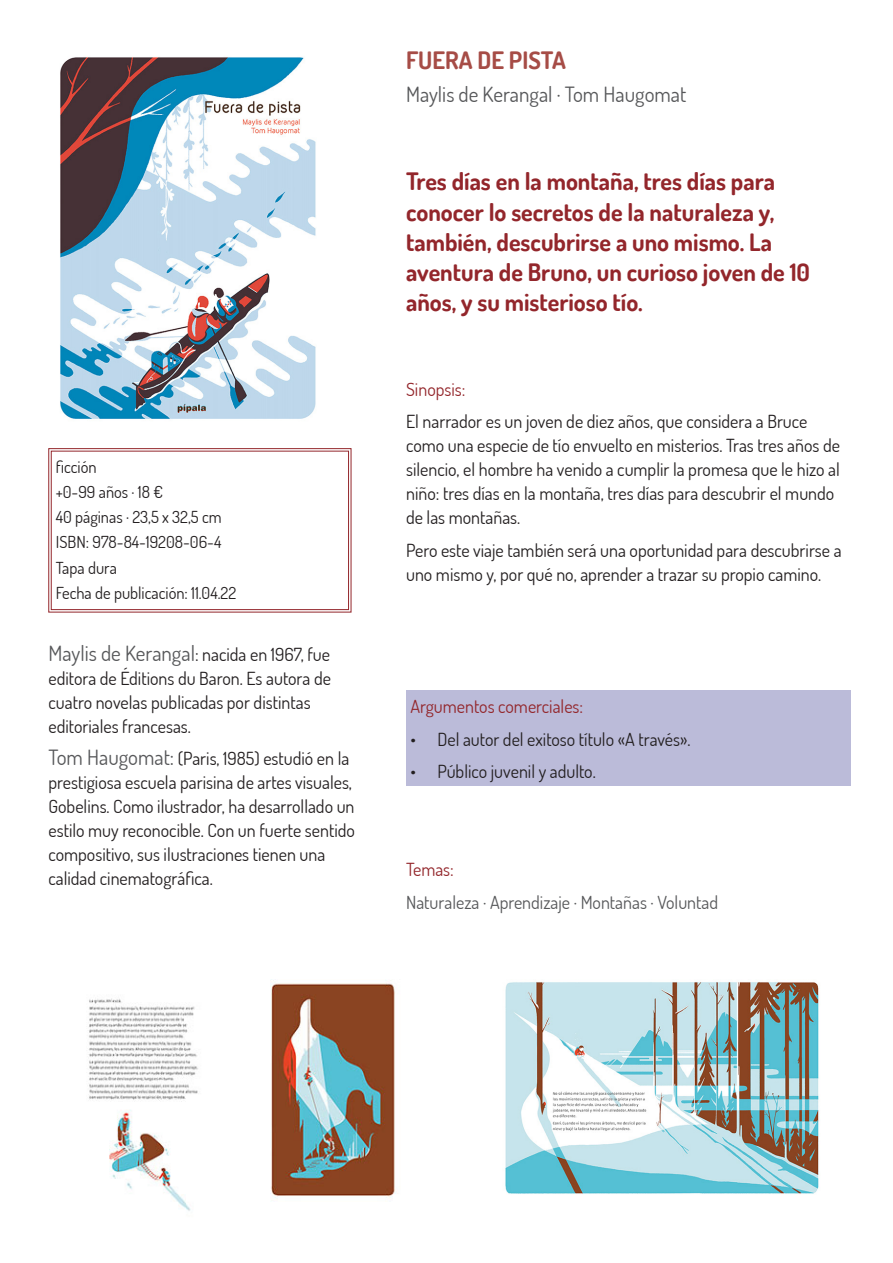
<style>
.page{position:relative;width:893px;height:1263px;background:#fff}
.page>*{position:absolute;margin:0;border:0;box-sizing:border-box;transform-origin:0 0}
.FICHA_PIPALA{font:700 24px/30px "Dosis";color:#93262b}
.FICHA_PIPALA-2{font:700 24px "Dosis";color:#a64c46}
.FICHA_PIPALA-3{font:21px "Dosis";color:#57585a}
.FICHA_PIPALA-4{font:18px/24px "Dosis";color:#231f20}
.FICHA_PIPALA-5{font:18px "Dosis";color:#57585a}
.FICHA_PIPALA-6{font:18px "Dosis";color:#93262b}
.FICHA_PIPALA-7{font:16.5px "Dosis";color:#231f20}
.s1{font-size:21px;color:#57585a}
</style>
<div class="page">
<img style="left:60px;top:57px;width:256px;height:362px">
<svg style="left:48px;top:448px;width:304px;height:165px"></svg>
<div style="left:51px;top:451px;width:298px;height:159px;border:1px solid #93262b"></div>
<div style="left:406px;top:691px;width:444px;height:95px;background:#bbbbd9"></div>
<img style="left:88px;top:979px;width:308px;height:232px">
<img style="left:505px;top:982px;width:314px;height:212px">
<p class="FICHA_PIPALA-7" style="left:56px;top:456px;width:42px">ficción</p>
<p class="FICHA_PIPALA-7" style="left:56px;top:481px;width:109px">+0-99 años · 18 €</p>
<p class="FICHA_PIPALA-7" style="left:56px;top:506px;width:167px">40 páginas · 23,5 x 32,5 cm</p>
<p class="FICHA_PIPALA-7" style="left:56px;top:531px;width:167px">ISBN: 978-84-19208-06-4</p>
<p class="FICHA_PIPALA-7" style="left:56px;top:557px;width:63px">Tapa dura</p>
<p class="FICHA_PIPALA-7" style="left:56px;top:582px;width:182px">Fecha de publicación: 11.04.22</p>
<p class="FICHA_PIPALA-4" style="left:48px;top:642px;width:284px"><span class="s1">Maylis de Kerangal</span>: nacida en 1967, fue editora de Éditions du Baron. Es autora de cuatro novelas publicadas por distintas editoriales francesas.</p>
<p class="FICHA_PIPALA-4" style="left:48px;top:746px;width:308px"><span class="s1">Tom Haugomat:</span> (Paris, 1985) estudió en la prestigiosa escuela parisina de artes visuales, Gobelins. Como ilustrador, ha desarrollado un estilo muy reconocible. Con un fuerte sentido compositivo, sus ilustraciones tienen una calidad cinematográfica.</p>
<p class="FICHA_PIPALA-2" style="left:406px;top:45px;width:161px">FUERA DE PISTA</p>
<p class="FICHA_PIPALA-3" style="left:406px;top:80px;width:282px">Maylis de Kerangal · Tom Haugomat</p>
<p class="FICHA_PIPALA" style="left:406px;top:166px;width:405px">Tres días en la montaña, tres días para conocer lo secretos de la naturaleza y, también, descubrirse a uno mismo. La aventura de Bruno, un curioso joven de 10 años, y su misterioso tío.</p>
<p class="FICHA_PIPALA-6" style="left:406px;top:377px;width:61px">Sinopsis:</p>
<p class="FICHA_PIPALA-4" style="left:406px;top:409px;width:435px">El narrador es un joven de diez años, que considera a Bruce como una especie de tío envuelto en misterios. Tras tres años de silencio, el hombre ha venido a cumplir la promesa que le hizo al niño: tres días en la montaña, tres días para descubrir el mundo de las montañas.</p>
<p class="FICHA_PIPALA-4" style="left:406px;top:537px;width:437px">Pero este viaje también será una oportunidad para descubrirse a uno mismo y, por qué no, aprender a trazar su propio camino.</p>
<p class="FICHA_PIPALA-6" style="left:410px;top:695px;width:174px">Argumentos comerciales:</p>
<p class="FICHA_PIPALA-4" style="left:410px;top:727px;width:282px">• Del autor del exitoso título «A través».</p>
<p class="FICHA_PIPALA-4" style="left:410px;top:759px;width:187px">• Público juvenil y adulto.</p>
<p class="FICHA_PIPALA-6" style="left:406px;top:858px;width:49px">Temas:</p>
<p class="FICHA_PIPALA-5" style="left:406px;top:890px;width:314px">Naturaleza · Aprendizaje · Montañas · Voluntad</p>
</div>
